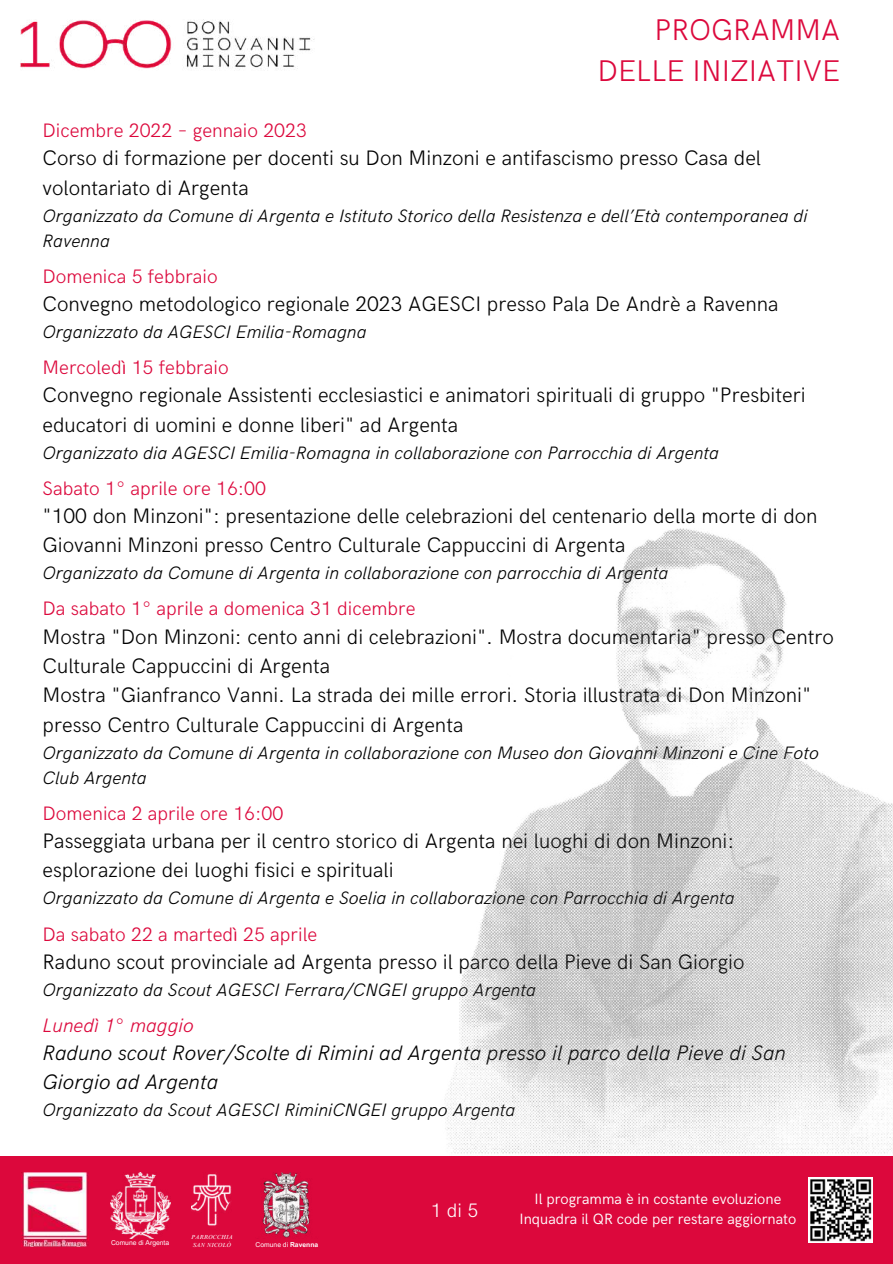
<style>
.page{position:relative;width:893px;height:1264px;background:#fff}
.page>*{position:absolute;margin:0;border:0;box-sizing:border-box;transform-origin:0 0}
.t1{font:300 30px/41.7px "HK Grotesk";color:#dc083c;text-align:right}
.t2{font:300 21px/29.4px "HK Grotesk";color:#000}
.t3{font:italic 300 21px/29.4px "HK Grotesk";color:#000}
.t4{font:300 19.5px "HK Grotesk";color:#dc083c}
.t5{font:italic 300 19.5px "HK Grotesk";color:#dc083c}
.t6{font:300 19.5px "HK Grotesk";color:#fff}
.t7{font:italic 300 18px/25px "HK Grotesk";color:#000}
.t8{font:15px/20.2px "HK Grotesk";color:#fff;text-align:center}
.t9{font:6.75px "Arial MT Pro";color:#fff}
.t10{font:italic 6px "Times NRMT Pro";color:#fff}
.s1{font-weight:700}
</style>
<div class="page">
<img style="left:20px;top:19px;width:295px;height:51px">
<div style="left:0;top:1156px;width:892px;height:107px;background:#dc083c"></div>
<img style="left:21px;top:1172px;width:68px;height:74px">
<img style="left:808px;top:1209px;width:64px;height:32px">
<img style="left:191px;top:1173px;width:41px;height:53px">
<img style="left:111px;top:1172px;width:59px;height:65px">
<img style="left:444px;top:528px;width:448px;height:681px">
<img style="left:262px;top:1172px;width:49px;height:65px">
<h1 class="t1" style="left:597px;top:10px;width:244px">PROGRAMMA<br>DELLE INIZIATIVE</h1>
<p class="t4" style="left:43px;top:119px;width:266px">Dicembre 2022 – gennaio 2023</p>
<p class="t2" style="left:43px;top:144px;width:720px">Corso di formazione per docenti su Don Minzoni e antifascismo presso Casa del volontariato di Argenta</p>
<p class="t7" style="left:43px;top:203px;width:766px">Organizzato da Comune di Argenta e Istituto Storico della Resistenza e dell’Età contemporanea di<br>Ravenna</p>
<p class="t4" style="left:43px;top:265px;width:177px">Domenica 5 febbraio</p>
<p class="t2" style="left:43px;top:290px;width:737px">Convegno metodologico regionale 2023 AGESCI presso Pala De Andrè a Ravenna</p>
<p class="t7" style="left:43px;top:320px;width:325px">Organizzato da AGESCI Emilia-Romagna</p>
<p class="t4" style="left:43px;top:356px;width:188px">Mercoledì 15 febbraio</p>
<p class="t2" style="left:43px;top:381px;width:764px">Convegno regionale Assistenti ecclesiastici e animatori spirituali di gruppo "Presbiteri educatori di uomini e donne liberi" ad Argenta</p>
<p class="t7" style="left:43px;top:440px;width:678px">Organizzato dia AGESCI Emilia-Romagna in collaborazione con Parrocchia di Argenta</p>
<p class="t4" style="left:43px;top:477px;width:225px">Sabato 1° aprile ore 16:00</p>
<p class="t2" style="left:43px;top:502px;width:776px">"100 don Minzoni": presentazione delle celebrazioni del centenario della morte di don<br>Giovanni Minzoni presso Centro Culturale Cappuccini di Argenta</p>
<p class="t7" style="left:43px;top:561px;width:627px">Organizzato da Comune di Argenta in collaborazione con parrocchia di Argenta</p>
<p class="t4" style="left:43px;top:598px;width:374px">Da sabato 1° aprile a domenica 31 dicembre</p>
<p class="t2" style="left:43px;top:622px;width:793px">Mostra "Don Minzoni: cento anni di celebrazioni". Mostra documentaria" presso Centro Culturale Cappuccini di Argenta<br>Mostra "Gianfranco Vanni. La strada dei mille errori. Storia illustrata di Don Minzoni" presso Centro Culturale Cappuccini di Argenta</p>
<p class="t7" style="left:43px;top:740px;width:778px">Organizzato da Comune di Argenta in collaborazione con Museo don Giovanni Minzoni e Cine Foto<br>Club Argenta</p>
<p class="t4" style="left:43px;top:802px;width:242px">Domenica 2 aprile ore 16:00</p>
<p class="t2" style="left:43px;top:827px;width:693px">Passeggiata urbana per il centro storico di Argenta nei luoghi di don Minzoni: esplorazione dei luoghi fisici e spirituali</p>
<p class="t7" style="left:43px;top:886px;width:693px">Organizzato da Comune di Argenta e Soelia in collaborazione con Parrocchia di Argenta</p>
<p class="t4" style="left:43px;top:923px;width:276px">Da sabato 22 a martedì 25 aprile</p>
<p class="t2" style="left:43px;top:947px;width:703px">Raduno scout provinciale ad Argenta presso il parco della Pieve di San Giorgio</p>
<p class="t7" style="left:43px;top:977px;width:495px">Organizzato da Scout AGESCI Ferrara/CNGEI gruppo Argenta</p>
<p class="t5" style="left:43px;top:1014px;width:153px">Lunedì 1° maggio</p>
<p class="t3" style="left:43px;top:1039px;width:744px">Raduno scout Rover/Scolte di Rimini ad Argenta presso il parco della Pieve di San<br>Giorgio ad Argenta</p>
<p class="t7" style="left:43px;top:1098px;width:474px">Organizzato da Scout AGESCI RiminiCNGEI gruppo Argenta</p>
<p class="t10" style="left:191px;top:1234px;width:43px">PARROCCHIA</p>
<p class="t9" style="left:111px;top:1239px;width:60px">Comune di Argenta</p>
<p class="t10" style="left:193px;top:1242px;width:40px">SAN NICOLÒ</p>
<p class="t9" style="left:255px;top:1241px;width:64px">Comune di <span class="s1">Ravenna</span></p>
<p class="t6" style="left:430px;top:1199px;width:49px">1di5</p>
<p class="t8" style="left:519px;top:1189px;width:278px">Il programma è in costante evoluzione<br>Inquadra il QR code per restare aggiornato</p>
</div>
